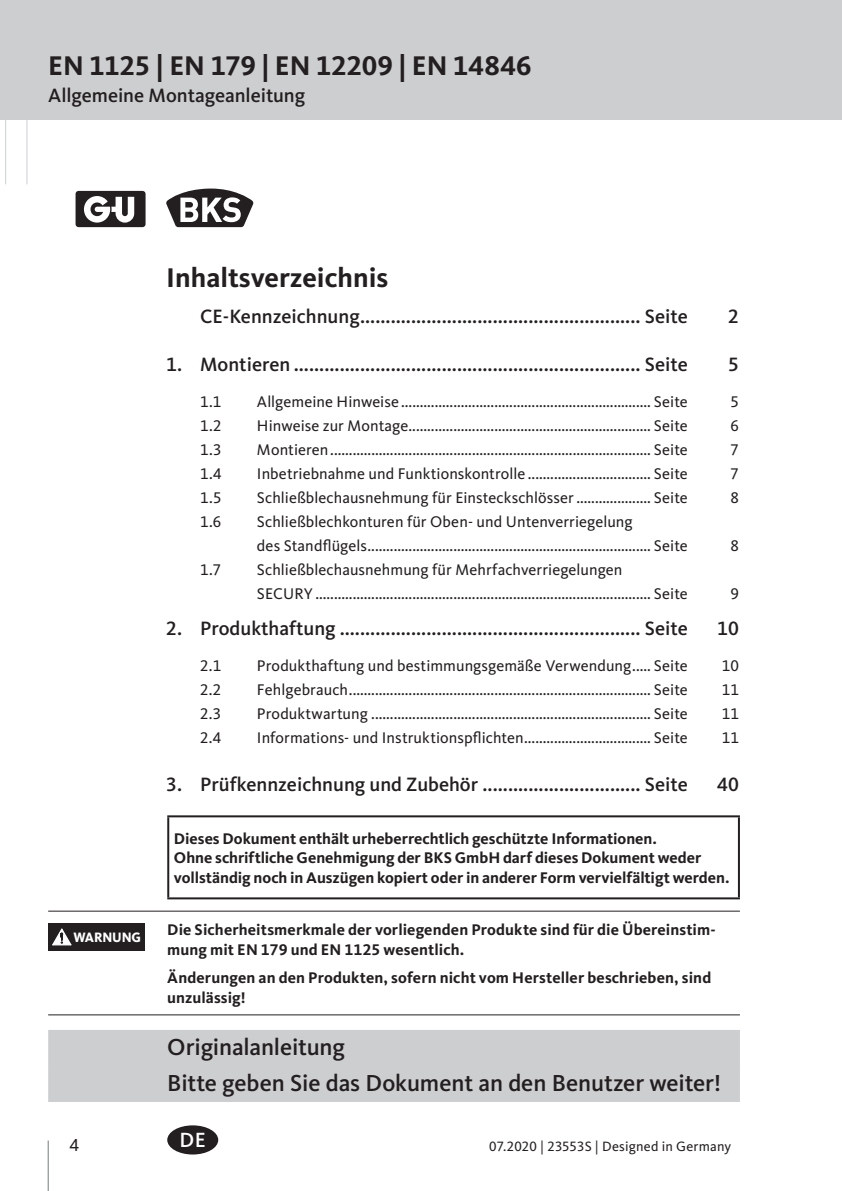
<style>
.page{position:relative;width:842px;height:1191px;background:#fff}
.page>*{position:absolute;margin:0;border:0;box-sizing:border-box;transform-origin:0 0}
.TD_Inhaltsverzeichni{font:700 28px "Kievit Pro";color:#231f20}
.TD_Überschrift_1__Eb{font:500 24px "Kievit Pro";letter-spacing:-.005em;color:#231f20}
.t1{font:500 21.4px "Kievit Pro";color:#fff}
.t2{font:500 20px "Kievit Pro";color:#231f20}
.t3{font:18px "Kievit Pro";color:#231f20}
.t4{font:16px/24px "Kievit Pro";letter-spacing:.005em;color:#231f20}
.TD___Zertifikat_fett{font:700 16px/19.2px "Kievit Pro";letter-spacing:-.005em;color:#231f20}
.TD_Sicherheitshinwei{font:700 16px/19.2px "Kievit Pro";letter-spacing:.005em;color:#231f20}
.t5{font:800 14.2px "Kievit Pro";letter-spacing:-.01em;color:#fff;scale:.94 1}
.t6{font:14px "Kievit Pro";letter-spacing:.015em;color:#231f20}
</style>
<div class="page">
<hr style="left:48px;top:1140px;width:1px;height:51px;background:#727c7e">
<hr style="left:27px;top:119px;width:1px;height:65px;background:#cdced0">
<hr style="left:5px;top:119px;width:1px;height:65px;background:#cdced0">
<div style="left:0;top:0;width:842px;height:119px;background:#cdced0"></div>
<div style="left:76px;top:191px;width:70px;height:36px;background:#231f20;border-radius:3px"></div>
<svg style="left:84px;top:196px;width:50px;height:27px"></svg>
<svg style="left:166px;top:188px;width:87px;height:39px"></svg>
<div style="left:167px;top:1125px;width:51px;height:29px;background:#231f20;border-radius:50%"></div>
<hr style="left:48px;top:910px;width:692px;height:1px;background:#231f20">
<hr style="left:48px;top:1014px;width:692px;height:1px;background:#231f20">
<div style="left:48px;top:923px;width:97px;height:27px;background:#231f20"></div>
<svg style="left:52px;top:928px;width:20px;height:18px"></svg>
<hr style="left:167px;top:815px;width:573px;height:2px;background:#231f20">
<hr style="left:167px;top:817px;width:2px;height:80px;background:#231f20">
<hr style="left:738px;top:817px;width:2px;height:80px;background:#231f20">
<hr style="left:167px;top:897px;width:573px;height:2px;background:#231f20">
<div style="left:48px;top:1030px;width:692px;height:36px;background:#cdced0"></div>
<div style="left:48px;top:1066px;width:692px;height:36px;background:#cdced0"></div>
<h1 class="TD_Inhaltsverzeichni" style="left:48px;top:49px;width:485px">EN 1125 | EN 179 | EN 12209 | EN 14846</h1>
<p class="t2" style="left:48px;top:83px;width:259px">Allgemeine Montageanleitung</p>
<p class="TD_Inhaltsverzeichni" style="left:166px;top:261px;width:224px">Inhaltsverzeichnis</p>
<p class="t2" style="left:200px;top:304px;width:489px">CE-Kennzeichnung....................................................... Seite</p>
<p class="t2" style="left:728px;top:304px;width:12px">2</p>
<p class="t2" style="left:166px;top:352px;width:523px">1. Montieren .................................................................... Seite</p>
<p class="t2" style="left:728px;top:352px;width:12px">5</p>
<p class="t4" style="left:200px;top:390px;width:23px">1.1</p>
<p class="t4" style="left:257px;top:390px;width:432px">Allgemeine Hinweise ................................................................... Seite</p>
<p class="t4" style="left:730px;top:390px;width:10px">5</p>
<p class="t4" style="left:200px;top:414px;width:23px">1.2</p>
<p class="t4" style="left:257px;top:414px;width:432px">Hinweise zur Montage................................................................. Seite</p>
<p class="t4" style="left:730px;top:414px;width:10px">6</p>
<p class="t4" style="left:200px;top:438px;width:23px">1.3</p>
<p class="t4" style="left:257px;top:438px;width:432px">Montieren...................................................................................... Seite</p>
<p class="t4" style="left:730px;top:438px;width:10px">7</p>
<p class="t4" style="left:200px;top:462px;width:23px">1.4</p>
<p class="t4" style="left:257px;top:462px;width:432px">Inbetriebnahme und Funktionskontrolle ................................. Seite</p>
<p class="t4" style="left:730px;top:462px;width:10px">7</p>
<p class="t4" style="left:200px;top:486px;width:23px">1.5</p>
<p class="t4" style="left:257px;top:486px;width:432px">Schließblechausnehmung für Einsteckschlösser.................... Seite</p>
<p class="t4" style="left:730px;top:486px;width:10px">8</p>
<p class="t4" style="left:200px;top:510px;width:23px">1.6</p>
<p class="t4" style="left:257px;top:510px;width:432px">Schließblechkonturen für Oben- und Untenverriegelung<br>des Standflügels............................................................................ Seite</p>
<p class="t4" style="left:730px;top:534px;width:10px">8</p>
<p class="t4" style="left:200px;top:558px;width:22px">1.7</p>
<p class="t4" style="left:257px;top:558px;width:432px">Schließblechausnehmung für Mehrfachverriegelungen<br>SECURY .......................................................................................... Seite</p>
<p class="t4" style="left:730px;top:582px;width:10px">9</p>
<p class="t5" style="left:73px;top:928px;width:73px">WARNUNG</p>
<p class="t3" style="left:69px;top:1134px;width:11px">4</p>
<p class="t2" style="left:166px;top:616px;width:523px">2. Produkthaftung ........................................................... Seite</p>
<p class="t2" style="left:717px;top:616px;width:23px">10</p>
<p class="t4" style="left:200px;top:654px;width:22px">2.1</p>
<p class="t4" style="left:257px;top:654px;width:432px">Produkthaftung und bestimmungsgemäße Verwendung..... Seite</p>
<p class="t4" style="left:722px;top:654px;width:19px">10</p>
<p class="t4" style="left:200px;top:678px;width:23px">2.2</p>
<p class="t4" style="left:257px;top:678px;width:432px">Fehlgebrauch................................................................................. Seite</p>
<p class="t4" style="left:722px;top:678px;width:19px">11</p>
<p class="t4" style="left:200px;top:702px;width:23px">2.3</p>
<p class="t4" style="left:257px;top:702px;width:432px">Produktwartung ........................................................................... Seite</p>
<p class="t4" style="left:722px;top:702px;width:19px">11</p>
<p class="t4" style="left:200px;top:726px;width:23px">2.4</p>
<p class="t4" style="left:257px;top:726px;width:432px">Informations- und Instruktionspflichten.................................. Seite</p>
<p class="t4" style="left:722px;top:726px;width:19px">11</p>
<p class="t2" style="left:166px;top:772px;width:523px">3. Prüfkennzeichnung und Zubehör ............................... Seite</p>
<p class="t2" style="left:717px;top:772px;width:23px">40</p>
<p class="TD___Zertifikat_fett" style="left:174px;top:829px;width:485px">Dieses Dokument enthält urheberrechtlich geschützte Informationen.</p>
<p class="TD___Zertifikat_fett" style="left:174px;top:848px;width:557px">Ohne schriftliche Genehmigung der BKS GmbH darf dieses Dokument weder vollständig noch in Auszügen kopiert oder in anderer Form vervielfältigt werden.</p>
<p class="TD_Sicherheitshinwei" style="left:167px;top:920px;width:550px">Die Sicherheitsmerkmale der vorliegenden Produkte sind für die Übereinstim&shy;mung mit EN 179 und EN 1125 wesentlich.</p>
<p class="TD_Sicherheitshinwei" style="left:167px;top:968px;width:545px">Änderungen an den Produkten, sofern nicht vom Hersteller beschrieben, sind unzulässig!</p>
<p class="TD_Überschrift_1__Eb" style="left:167px;top:1033px;width:179px">Originalanleitung</p>
<p class="TD_Überschrift_1__Eb" style="left:167px;top:1069px;width:555px">Bitte geben Sie das Dokument an den Benutzer weiter!</p>
<h3 class="t1" style="left:180px;top:1127px;width:28px">DE</h3>
<p class="t6" style="left:489px;top:1138px;width:243px">07.2020 | 23553S | Designed in Germany</p>
</div>
